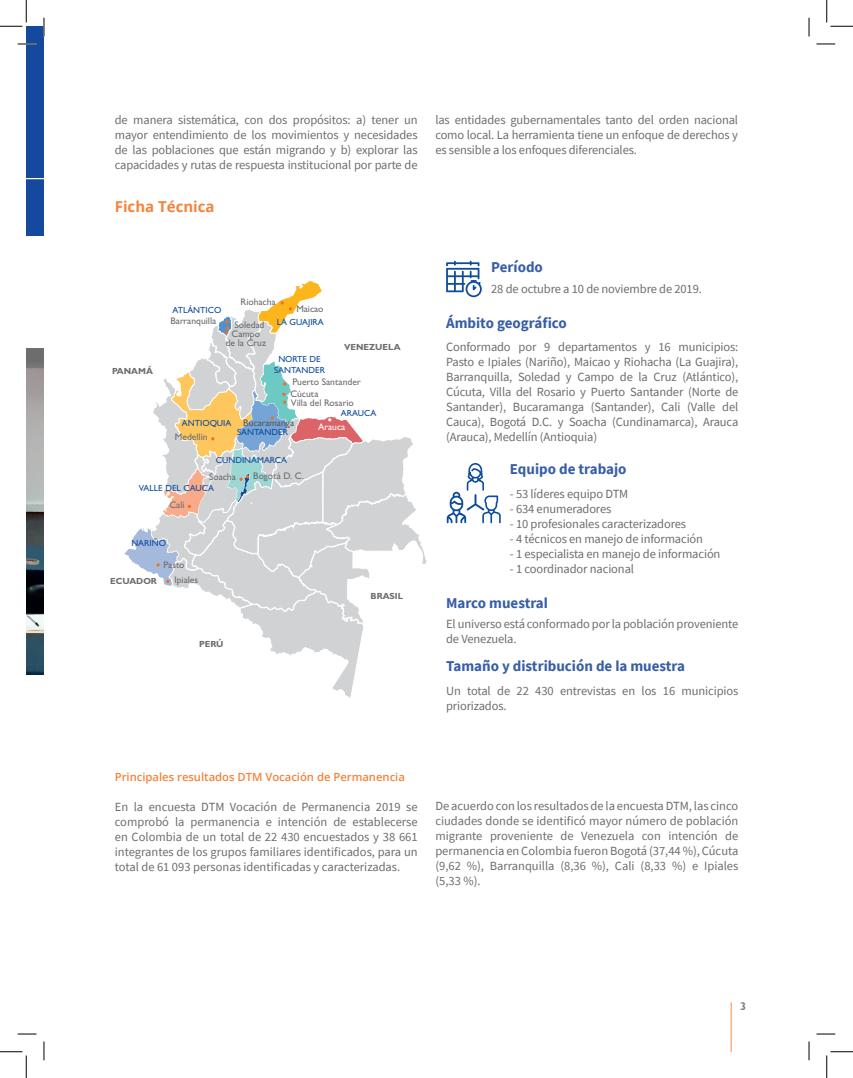
<style>
.page{position:relative;width:853px;height:1078px;background:#fff}
.page>*{position:absolute;margin:0;border:0;box-sizing:border-box;transform-origin:0 0}
.t1{font:700 15px "Source Sans Pro";color:#395ea6}
.t2{font:700 15px "Open Sans";color:#f4833b}
.t3{font:12.5px/15px "Source Sans Pro";letter-spacing:-.01em;color:#6c6d70;text-align:justify}
.t4{font:600 11.25px "Open Sans";color:#f4833b}
.t5{font:700 11.25px "Gill Sans";color:#808285}
.t6{font:500 9.62px "Gill Sans";color:#6c6d70}
.t7{font:500 9.62px "Gill Sans";color:#57585a}
.t8{font:500 9.62px "Gill Sans";color:#fff}
.t9{font:500 8.88px/10.6px "Gill Sans";color:#0d4c9b;text-align:center}
.t10{font:700 8.88px "Gill Sans";color:#6c6d70}
</style>
<div class="page">
<hr style="left:731px;top:1002px;width:1px;height:50px;background:#f68945">
<div style="left:26px;top:26px;width:18px;height:209px;background:#14499d"></div>
<svg style="left:26px;top:178px;width:18px;height:1px"></svg>
<img style="left:26px;top:348px;width:18px;height:326px">
<svg style="left:124px;top:281px;width:303px;height:417px"></svg>
<svg style="left:446px;top:261px;width:36px;height:36px"></svg>
<svg style="left:447px;top:463px;width:54px;height:60px"></svg>
<svg style="left:18px;top:43px;width:18px;height:2px"></svg>
<svg style="left:816px;top:43px;width:19px;height:2px"></svg>
<svg style="left:18px;top:1033px;width:18px;height:2px"></svg>
<svg style="left:816px;top:1033px;width:19px;height:2px"></svg>
<svg style="left:43px;top:18px;width:2px;height:18px"></svg>
<svg style="left:43px;top:1041px;width:2px;height:19px"></svg>
<svg style="left:808px;top:18px;width:2px;height:18px"></svg>
<svg style="left:808px;top:1041px;width:2px;height:19px"></svg>
<svg style="left:0;top:0;width:27px;height:27px"></svg>
<svg style="left:0;top:1051px;width:27px;height:27px"></svg>
<svg style="left:826px;top:0;width:27px;height:27px"></svg>
<svg style="left:826px;top:1051px;width:27px;height:27px"></svg>
<p class="t3" style="left:115px;top:112px;width:304px">de manera sistemática, con dos propósitos: a) tener un mayor entendimiento de los movimientos y necesidades de las poblaciones que están migrando y b) explorar las capacidades y rutas de respuesta institucional por parte de</p>
<p class="t3" style="left:435px;top:112px;width:304px">las entidades gubernamentales tanto del orden nacional como local. La herramienta tiene un enfoque de derechos y es sensible a los enfoques diferenciales.</p>
<p class="t2" style="left:115px;top:196px;width:101px">Ficha Técnica</p>
<p class="t1" style="left:491px;top:257px;width:53px">Período</p>
<p class="t10" style="left:112px;top:366px;width:42px">PANAMÁ</p>
<p class="t9" style="left:173px;top:305px;width:50px">ATLÁNTICO</p>
<p class="t6" style="left:241px;top:296px;width:37px">Riohacha</p>
<p class="t6" style="left:296px;top:303px;width:29px">Maicao</p>
<p class="t6" style="left:171px;top:315px;width:47px">Barranquilla</p>
<p class="t6" style="left:234px;top:319px;width:32px">Soledad</p>
<p class="t6" style="left:232px;top:328px;width:30px">Campo</p>
<p class="t6" style="left:226px;top:337px;width:42px">de la Cruz</p>
<p class="t9" style="left:277px;top:316px;width:49px">LA GUAJIRA</p>
<p class="t9" style="left:274px;top:354px;width:52px">NORTE DE<br>SANTANDER</p>
<p class="t10" style="left:344px;top:342px;width:58px">VENEZUELA</p>
<p class="t6" style="left:292px;top:376px;width:70px">Puerto Santander</p>
<p class="t6" style="left:290px;top:388px;width:30px">Cúcuta</p>
<p class="t8" style="left:318px;top:421px;width:29px">Arauca</p>
<p class="t6" style="left:291px;top:397px;width:64px">Villa del Rosario</p>
<p class="t7" style="left:243px;top:417px;width:52px">Bucaramanga</p>
<p class="t9" style="left:341px;top:408px;width:37px">ARAUCA</p>
<p class="t9" style="left:182px;top:417px;width:51px">ANTIOQUIA</p>
<p class="t9" style="left:237px;top:427px;width:52px">SANTANDER</p>
<p class="t6" style="left:175px;top:432px;width:34px">Medellín</p>
<p class="t9" style="left:216px;top:455px;width:73px">CUNDINAMARCA</p>
<p class="t6" style="left:209px;top:471px;width:28px">Soacha</p>
<p class="t6" style="left:253px;top:470px;width:52px">Bogotá D. C.</p>
<p class="t9" style="left:139px;top:482px;width:77px">VALLE DEL CAUCA</p>
<p class="t6" style="left:169px;top:499px;width:17px">Cali</p>
<p class="t9" style="left:131px;top:537px;width:36px">NARIÑO</p>
<p class="t6" style="left:163px;top:559px;width:23px">Pasto</p>
<p class="t10" style="left:110px;top:575px;width:48px">ECUADOR</p>
<p class="t6" style="left:174px;top:574px;width:25px">Ipiales</p>
<p class="t10" style="left:199px;top:638px;width:26px">PERÚ</p>
<p class="t10" style="left:370px;top:590px;width:34px">BRASIL</p>
<p class="t3" style="left:491px;top:281px;width:212px">28 de octubre a 10 de noviembre de 2019.</p>
<p class="t1" style="left:446px;top:313px;width:122px">Ámbito geográfico</p>
<p class="t3" style="left:446px;top:340px;width:294px">Conformado por 9 departamentos y 16 municipios:<br>Pasto e Ipiales (Nariño), Maicao y Riohacha (La Guajira), Barranquilla, Soledad y Campo de la Cruz (Atlántico), Cúcuta, Villa del Rosario y Puerto Santander (Norte de Santander), Bucaramanga (Santander), Cali (Valle del Cauca), Bogotá D.C. y Soacha (Cundinamarca), Arauca (Arauca), Medellín (Antioquia)</p>
<p class="t1" style="left:510px;top:459px;width:118px">Equipo de trabajo</p>
<p class="t3" style="left:510px;top:486px;width:120px">- 53 líderes equipo DTM</p>
<p class="t3" style="left:510px;top:501px;width:103px">- 634 enumeradores</p>
<p class="t3" style="left:510px;top:516px;width:178px">- 10 profesionales caracterizadores</p>
<p class="t3" style="left:510px;top:531px;width:195px">- 4 técnicos en manejo de información</p>
<p class="t3" style="left:510px;top:546px;width:212px">- 1 especialista en manejo de información</p>
<p class="t3" style="left:510px;top:561px;width:126px">- 1 coordinador nacional</p>
<p class="t1" style="left:446px;top:592px;width:103px">Marco muestral</p>
<p class="t3" style="left:446px;top:616px;width:294px">El universo está conformado por la población proveniente de Venezuela.</p>
<p class="t1" style="left:446px;top:656px;width:240px">Tamaño y distribución de la muestra</p>
<p class="t3" style="left:446px;top:683px;width:294px">Un total de 22 430 entrevistas en los 16 municipios priorizados.</p>
<p class="t4" style="left:115px;top:769px;width:292px">Principales resultados DTM Vocación de Permanencia</p>
<p class="t3" style="left:115px;top:799px;width:304px">En la encuesta DTM Vocación de Permanencia 2019 se comprobó la permanencia e intención de establecerse en Colombia de un total de 22 430 encuestados y 38 661 integrantes de los grupos familiares identificados, para un total de 61 093 personas identificadas y caracterizadas.</p>
<p class="t3" style="left:435px;top:798px;width:305px">De acuerdo con los resultados de la encuesta DTM, las cinco ciudades donde se identificó mayor número de población migrante proveniente de Venezuela con intención de permanencia en Colombia fueron Bogotá (37,44 %), Cúcuta (9,62 %), Barranquilla (8,36 %), Cali (8,33 %) e Ipiales (5,33 %).</p>
<p class="t5" style="left:740px;top:1000px;width:8px">3</p>
</div>
